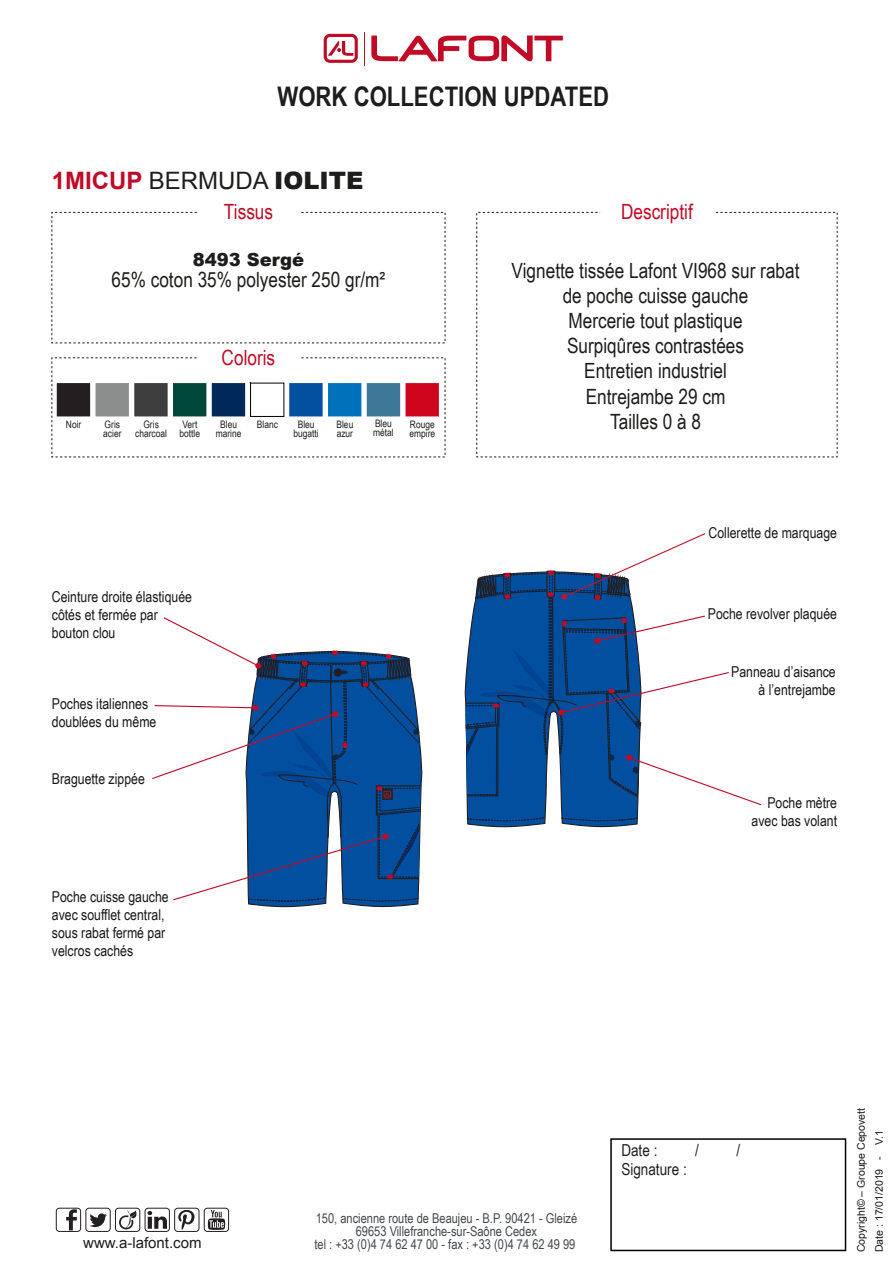
<style>
.page{position:relative;width:893px;height:1263px;background:#fff}
.page>*{position:absolute;margin:0;border:0;box-sizing:border-box;transform-origin:0 0}
.t1{font:700 27px "Arial Narrow";color:#1d1d1b}
.t2{font:24px "Arial";color:#1d1d1b}
.t3{font:21px/25.2px "Arial Narrow";color:#1d1d1b;text-align:center}
.t4{font:21px "Arial Narrow";color:#c00a26}
.t5{font:900 18px "Arial";color:#1d1d1b}
.t6{font:16.5px "Arial Narrow";color:#231f20}
.t7{font:15px/18px "Arial Narrow";color:#1a171b}
.t8{font:15px "Arial";color:#1d1d1b}
.t9{font:13.5px/13.2px "Arial Narrow";color:#43484a;text-align:center}
.t10{font:10.5px "Arial";color:#1a171b}
.t11{font:10.35px/9.4px "Arial Narrow";color:#1d1d1b}
.s1{font-weight:700;color:#c00a26}
.s2{font-weight:900}
</style>
<div class="page">
<div style="left:610px;top:1138px;width:236px;height:113px;border:2px solid #000"></div>
<svg style="left:371px;top:35px;width:192px;height:26px"></svg>
<hr style="left:364px;top:33px;width:1px;height:33px;background:#c00a26">
<svg style="left:324px;top:34px;width:34px;height:29px"></svg>
<svg style="left:51px;top:212px;width:395px;height:132px"></svg>
<svg style="left:476px;top:212px;width:362px;height:246px"></svg>
<div style="left:86px;top:1208px;width:25px;height:24px;border:1px solid #231f20;border-radius:3px"></div>
<svg style="left:89px;top:1213px;width:18px;height:14px"></svg>
<div style="left:115px;top:1208px;width:25px;height:24px;border:1px solid #231f20;border-radius:3px"></div>
<svg style="left:119px;top:1210px;width:18px;height:19px"></svg>
<div style="left:204px;top:1208px;width:25px;height:24px;border:1px solid #231f20;border-radius:3px"></div>
<svg style="left:208px;top:1210px;width:17px;height:20px"></svg>
<div style="left:145px;top:1208px;width:25px;height:24px;border:1px solid #231f20;border-radius:3px"></div>
<svg style="left:147px;top:1211px;width:20px;height:18px"></svg>
<div style="left:174px;top:1208px;width:25px;height:24px;border:1px solid #231f20;border-radius:3px"></div>
<svg style="left:178px;top:1210px;width:16px;height:20px"></svg>
<div style="left:56px;top:1208px;width:25px;height:24px;border:1px solid #231f20;border-radius:3px"></div>
<svg style="left:66px;top:1209px;width:11px;height:21px"></svg>
<svg style="left:152px;top:617px;width:270px;height:290px"></svg>
<svg style="left:465px;top:533px;width:297px;height:294px"></svg>
<svg style="left:51px;top:357px;width:395px;height:101px"></svg>
<h1 class="t1" style="left:277px;top:76px;width:333px">WORK COLLECTION UPDATED</h1>
<h2 class="t2" style="left:52px;top:165px;width:313px"><span class="s1">1MICUP</span> BERMUDA <span class="s2">IOLITE</span></h2>
<h3 class="t4" style="left:224px;top:197px;width:51px">Tissus</h3>
<h3 class="t4" style="left:621px;top:197px;width:73px">Descriptif</h3>
<p class="t5" style="left:193px;top:246px;width:113px">8493 Sergé</p>
<h3 class="t3" style="left:112px;top:266px;width:275px">65% coton 35% polyester 250 gr/m²</h3>
<h3 class="t4" style="left:222px;top:342px;width:55px">Coloris</h3>
<h3 class="t3" style="left:512px;top:257px;width:289px">Vignette tissée Lafont VI968 sur rabat de poche cuisse gauche<br>Mercerie tout plastique<br>Surpiqûres contrastées<br>Entretien industriel<br>Entrejambe 29 cm</h3>
<p class="t11" style="left:105px;top:419px;width:17px">Gris</p>
<h3 class="t3" style="left:610px;top:408px;width:92px">Tailles 0 à 8</h3>
<p class="t11" style="left:103px;top:428px;width:20px">acier</p>
<p class="t11" style="left:373px;top:418px;width:22px">Bleu métal</p>
<p class="t11" style="left:409px;top:419px;width:27px">Rouge empire</p>
<p class="t11" style="left:66px;top:419px;width:17px">Noir</p>
<p class="t11" style="left:135px;top:419px;width:33px;text-align:center">Gris charcoal</p>
<p class="t11" style="left:180px;top:419px;width:22px">Vert bottle</p>
<p class="t11" style="left:216px;top:419px;width:27px;text-align:center">Bleu marine</p>
<p class="t11" style="left:257px;top:419px;width:23px">Blanc</p>
<p class="t11" style="left:293px;top:419px;width:27px;text-align:center">Bleu bugatti</p>
<p class="t11" style="left:336px;top:419px;width:18px">Bleu azur</p>
<p class="t7" style="left:52px;top:588px;width:142px">Ceinture droite élastiquée côtés et fermée par bouton clou</p>
<p class="t7" style="left:52px;top:694px;width:106px">Poches italiennes doublées du même</p>
<p class="t7" style="left:52px;top:769px;width:94px">Braguette zippée</p>
<p class="t7" style="left:52px;top:887px;width:118px">Poche cuisse gauche avec soufflet central, sous rabat fermé par velcros cachés</p>
<p class="t7" style="left:709px;top:523px;width:130px">Collerette de marquage</p>
<p class="t7" style="left:708px;top:604px;width:131px">Poche revolver plaquée</p>
<p class="t7" style="left:731px;top:662px;width:106px;text-align:right">Panneau d’aisance à l’entrejambe</p>
<p class="t7" style="left:752px;top:793px;width:87px;text-align:right">Poche mètre avec bas volant</p>
<p class="t8" style="left:83px;top:1233px;width:120px">www.a-lafont.com</p>
<p class="t9" style="left:314px;top:1211px;width:264px">150, ancienne route de Beaujeu - B.P. 90421 - Gleizé<br>69653 Villefranche-sur-Saône Cedex<br>tel : +33 (0)4 74 62 47 00 - fax : +33 (0)4 74 62 49 99</p>
<p class="t6" style="left:621px;top:1137px;width:38px">Date :</p>
<p class="t6" style="left:695px;top:1137px;width:5px">/</p>
<p class="t6" style="left:736px;top:1137px;width:5px">/</p>
<p class="t6" style="left:621px;top:1157px;width:67px">Signature :</p>
<p class="t10" style="left:854px;top:1252px;width:146px;rotate:-90deg">Copyright© – Groupe Cepovett</p>
<p class="t10" style="left:872px;top:1252px;width:124px;rotate:-90deg">Date : 17/01/2019 - V.1</p>
</div>
